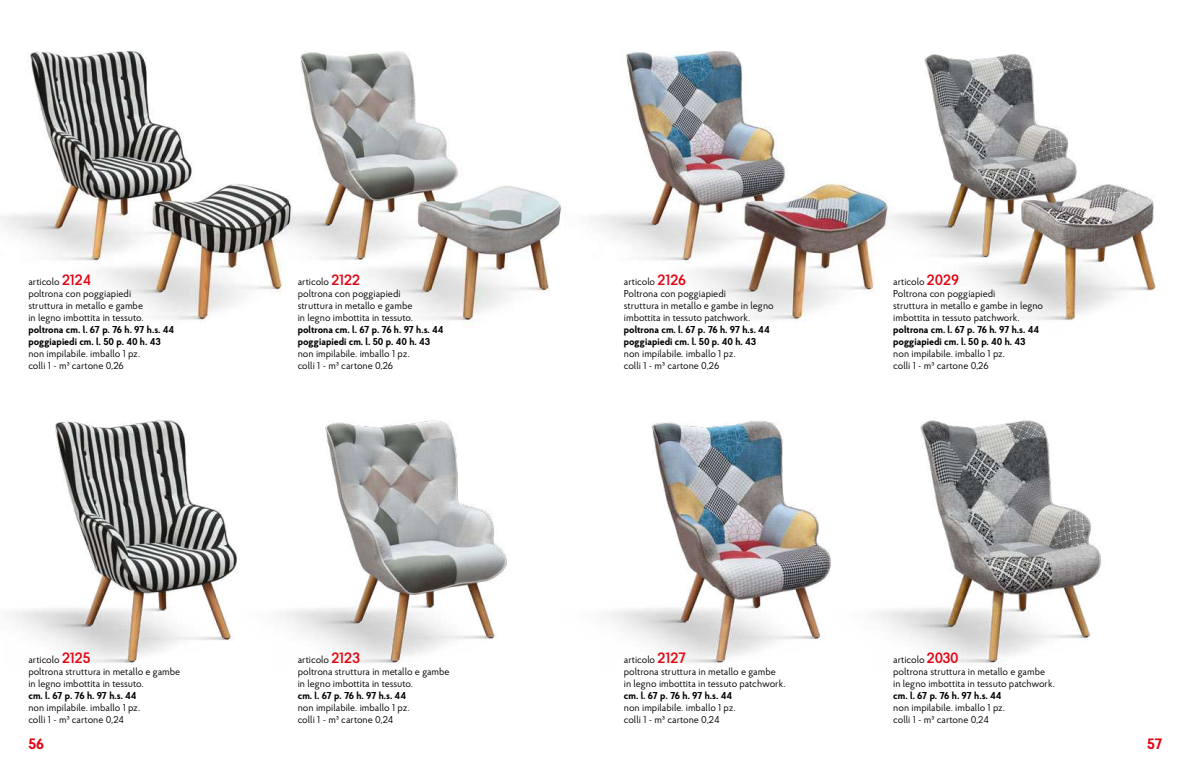
<style>
.page{position:relative;width:1191px;height:766px;background:#fff}
.page>*{position:absolute;margin:0;border:0;box-sizing:border-box;transform-origin:0 0}
.t1{font:700 15px "Proba Pro";color:#e30613}
.t2{font:10px/12px "Proba Pro";color:#000}
.t3{font:700 10px/12px "Proba Pro";color:#000}
.s1{font-weight:600;font-size:15px;color:#e30613}
.s2{font-weight:500}
</style>
<div class="page">
<img style="left:10px;top:420px;width:153px;height:243px">
<svg style="left:163px;top:420px;width:18px;height:229px"></svg>
<img style="left:181px;top:420px;width:308px;height:244px">
<img style="left:606px;top:420px;width:152px;height:243px">
<svg style="left:758px;top:421px;width:19px;height:229px"></svg>
<img style="left:777px;top:420px;width:325px;height:243px">
<img style="left:326px;top:51px;width:227px;height:274px">
<img style="left:553px;top:51px;width:297px;height:270px">
<img style="left:0;top:51px;width:325px;height:270px">
<img style="left:850px;top:53px;width:306px;height:268px">
<p class="t2" style="left:28px;top:275px;width:117px">articolo <span class="s1">2124<br></span>poltrona con poggiapiedi struttura in metallo e gambe in legno imbottita in tessuto.</p>
<p class="t3" style="left:28px;top:323px;width:147px">poltrona cm. l. 67 p. 76 h. 97 h.s. 44 poggiapiedi cm. l. 50 p. 40 h. 43</p>
<p class="t2" style="left:28px;top:347px;width:113px">non impilabile. imballo 1 pz. colli 1 - m<span class="s2">3</span> cartone 0,26</p>
<p class="t2" style="left:28px;top:653px;width:153px">articolo <span class="s1">2125<br></span>poltrona struttura in metallo e gambe in legno imbottita in tessuto.</p>
<p class="t3" style="left:28px;top:689px;width:110px">cm. l. 67 p. 76 h. 97 h.s. 44</p>
<p class="t2" style="left:28px;top:701px;width:113px">non impilabile. imballo 1 pz. colli 1 - m<span class="s2">3</span> cartone 0,24</p>
<p class="t2" style="left:298px;top:275px;width:117px">articolo <span class="s1">2122<br></span>poltrona con poggiapiedi struttura in metallo e gambe in legno imbottita in tessuto.</p>
<p class="t3" style="left:298px;top:323px;width:147px">poltrona cm. l. 67 p. 76 h. 97 h.s. 44 poggiapiedi cm. l. 50 p. 40 h. 43</p>
<p class="t2" style="left:298px;top:347px;width:113px">non impilabile. imballo 1 pz. colli 1 - m<span class="s2">3</span> cartone 0,26</p>
<p class="t2" style="left:298px;top:653px;width:153px">articolo <span class="s1">2123<br></span>poltrona struttura in metallo e gambe in legno imbottita in tessuto.</p>
<p class="t3" style="left:298px;top:689px;width:110px">cm. l. 67 p. 76 h. 97 h.s. 44</p>
<p class="t2" style="left:298px;top:701px;width:113px">non impilabile. imballo 1 pz. colli 1 - m<span class="s2">3</span> cartone 0,24</p>
<p class="t2" style="left:624px;top:275px;width:151px">articolo <span class="s1">2126<br></span>Poltrona con poggiapiedi<br>struttura in metallo e gambe in legno imbottita in tessuto patchwork.</p>
<p class="t3" style="left:624px;top:323px;width:147px">poltrona cm. l. 67 p. 76 h. 97 h.s. 44 poggiapiedi cm. l. 50 p. 40 h. 43</p>
<p class="t2" style="left:624px;top:347px;width:113px">non impilabile. imballo 1 pz. colli 1 - m<span class="s2">3</span> cartone 0,26</p>
<p class="t2" style="left:893px;top:275px;width:151px">articolo <span class="s1">2029<br></span>Poltrona con poggiapiedi<br>struttura in metallo e gambe in legno imbottita in tessuto patchwork.</p>
<p class="t3" style="left:893px;top:323px;width:147px">poltrona cm. l. 67 p. 76 h. 97 h.s. 44 poggiapiedi cm. l. 50 p. 40 h. 43</p>
<p class="t2" style="left:893px;top:347px;width:113px">non impilabile. imballo 1 pz. colli 1 - m<span class="s2">3</span> cartone 0,26</p>
<p class="t2" style="left:624px;top:653px;width:163px">articolo <span class="s1">2127<br></span>poltrona struttura in metallo e gambe in legno imbottita in tessuto patchwork.</p>
<p class="t3" style="left:624px;top:689px;width:110px">cm. l. 67 p. 76 h. 97 h.s. 44</p>
<p class="t2" style="left:624px;top:701px;width:113px">non impilabile. imballo 1 pz. colli 1 - m<span class="s2">3</span> cartone 0,24</p>
<p class="t2" style="left:893px;top:653px;width:163px">articolo <span class="s1">2030<br></span>poltrona struttura in metallo e gambe in legno imbottita in tessuto patchwork.</p>
<p class="t3" style="left:893px;top:689px;width:110px">cm. l. 67 p. 76 h. 97 h.s. 44</p>
<p class="t2" style="left:893px;top:701px;width:113px">non impilabile. imballo 1 pz. colli 1 - m<span class="s2">3</span> cartone 0,24</p>
<h1 class="t1" style="left:28px;top:733px;width:17px">56</h1>
<h1 class="t1" style="left:1147px;top:733px;width:17px">57</h1>
</div>
